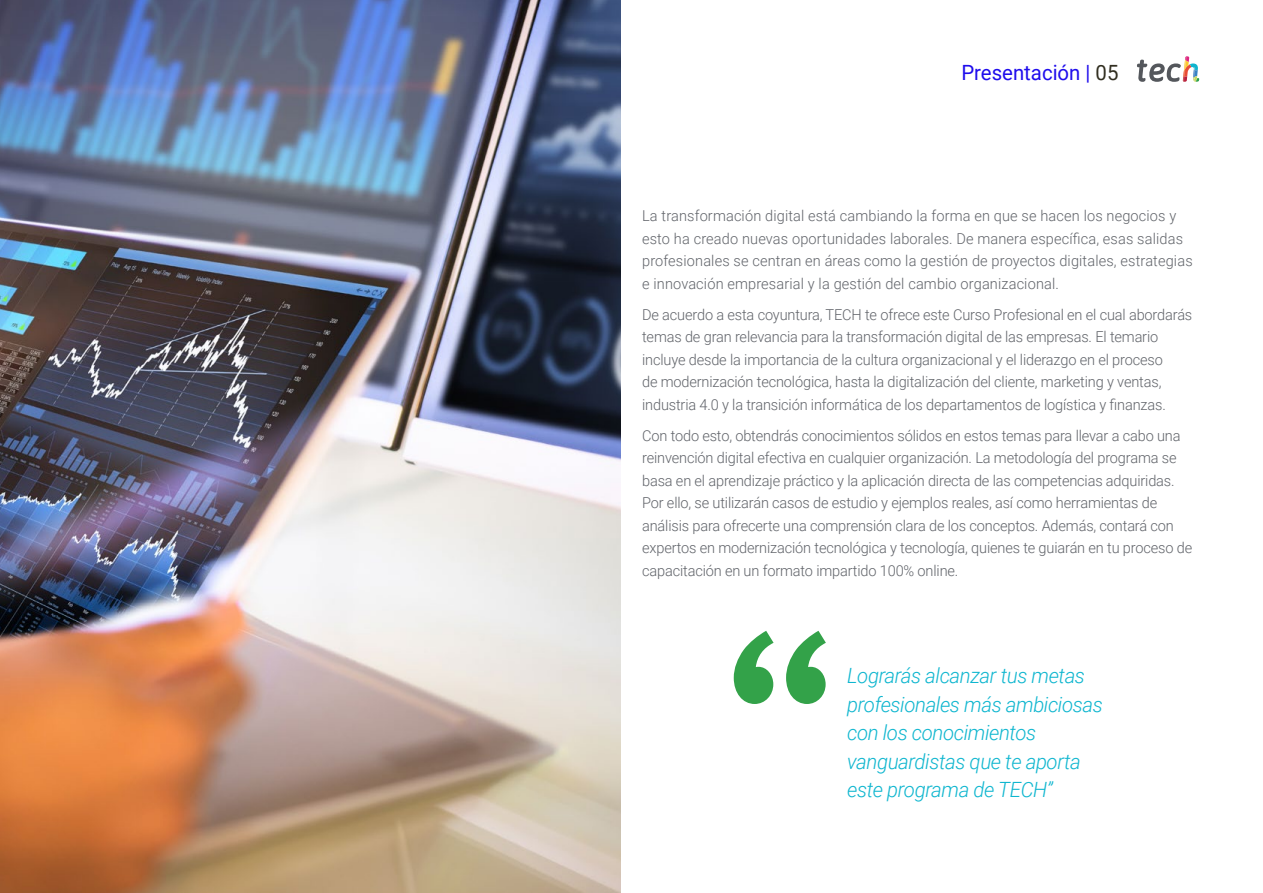
<style>
.page{position:relative;width:1263px;height:893px;background:#fff}
.page>*{position:absolute;margin:0;border:0;box-sizing:border-box;transform-origin:0 0}
.t1{font:italic 300 21px/28.5px "Roboto";letter-spacing:-.02em;color:#0fb6cf}
.t2{font:21px "Roboto";color:#1f0dec}
.t3{font:300 15px/22.5px "Roboto";letter-spacing:-.01em;color:#61646a}
.t4{font:300 15px/22.5px "Roboto";letter-spacing:.01em;color:#61646a}
.s1{color:#312e20}
</style>
<div class="page">
<svg style="left:734px;top:631px;width:92px;height:73px"></svg>
<img style="left:0;top:0;width:621px;height:893px">
<svg style="left:1137px;top:56px;width:62px;height:26px"></svg>
<h1 class="t2" style="left:961px;top:57px;width:159px">Presentación | <span class="s1">05</span></h1>
<p class="t4" style="left:642px;top:204px;width:552px">La transformación digital está cambiando la forma en que se hacen los negocios y esto ha creado nuevas oportunidades laborales. De manera específica, esas salidas profesionales se centran en áreas como la gestión de proyectos digitales, estrategias e innovación empresarial y la gestión del cambio organizacional.</p>
<p class="t3" style="left:642px;top:303px;width:552px">De acuerdo a esta coyuntura, TECH te ofrece este Curso Profesional en el cual abordarás temas de gran relevancia para la transformación digital de las empresas. El temario incluye desde la importancia de la cultura organizacional y el liderazgo en el proceso<br>de modernización tecnológica, hasta la digitalización del cliente, marketing y ventas, industria 4.0 y la transición informática de los departamentos de logística y finanzas.</p>
<p class="t3" style="left:642px;top:424px;width:552px">Con todo esto, obtendrás conocimientos sólidos en estos temas para llevar a cabo una reinvención digital efectiva en cualquier organización. La metodología del programa se basa en el aprendizaje práctico y la aplicación directa de las competencias adquiridas.<br>Por ello, se utilizarán casos de estudio y ejemplos reales, así como herramientas de análisis para ofrecerte una comprensión clara de los conceptos. Además, contará con expertos en modernización tecnológica y tecnología, quienes te guiarán en tu proceso de capacitación en un formato impartido 100% online.</p>
<h1 class="t1" style="left:847px;top:661px;width:257px">Lograrás alcanzar tus metas profesionales más ambiciosas con los conocimientos vanguardistas que te aporta este programa de TECH”</h1>
</div>
